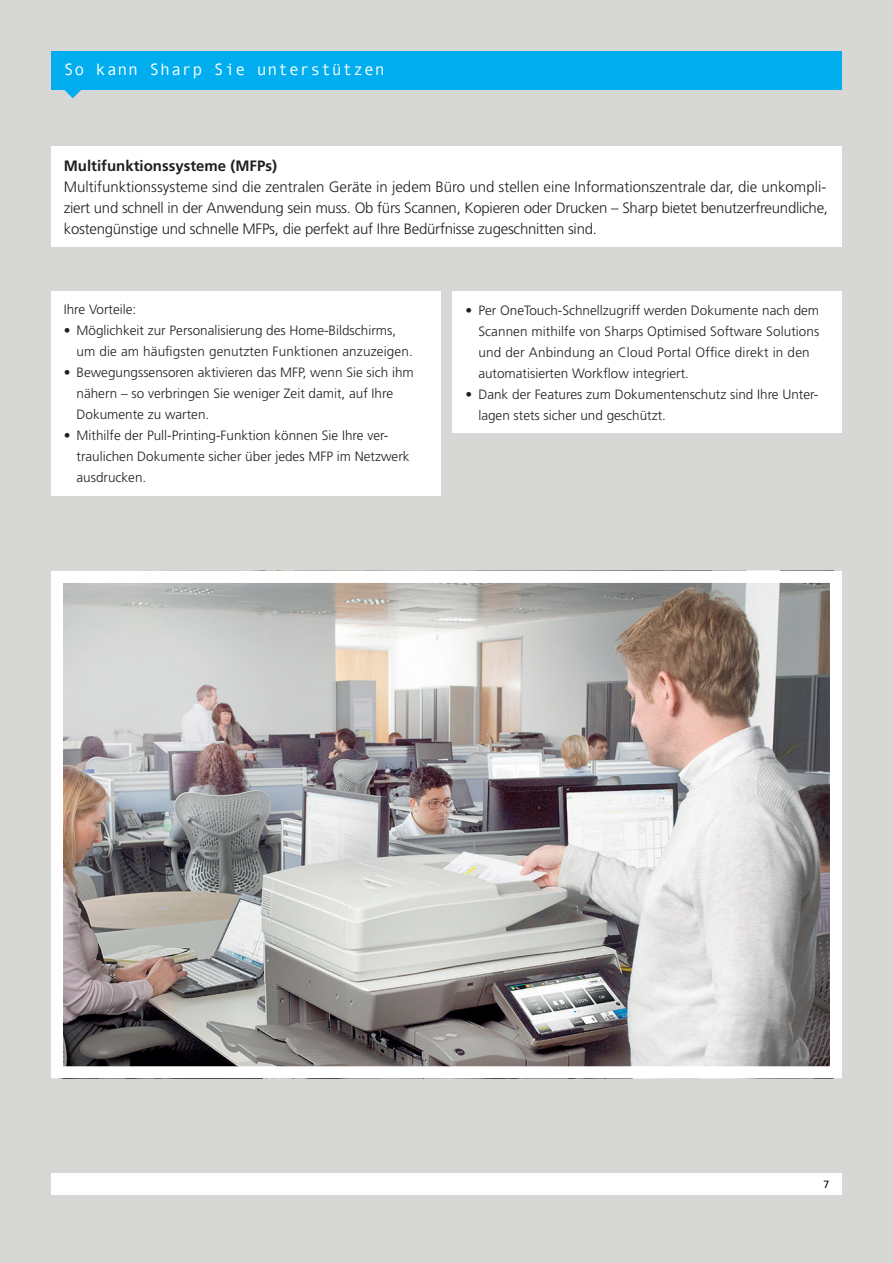
<style>
.page{position:relative;width:893px;height:1263px;background:#d7d7d5}
.page>*{position:absolute;margin:0;border:0;box-sizing:border-box;transform-origin:0 0}
.t1{font:16.5px "Andale Mono";letter-spacing:.05em;color:#fff}
.t2{font:300 15px/21px "Frutiger";letter-spacing:-.015em;color:#231f20;text-align:justify}
.t3{font:700 15px "Frutiger";color:#231f20}
.t4{font:300 13.5px/21px "Frutiger";color:#231f20}
.t5{font:10.5px "Frutiger";color:#000001}
</style>
<div class="page">
<img style="left:64px;top:584px;width:765px;height:481px">
<div style="left:51px;top:571px;width:791px;height:507px;border:12px solid #fff"></div>
<div style="left:51px;top:1174px;width:791px;height:21px;background:#fff"></div>
<div style="left:51px;top:146px;width:791px;height:100px;background:#fff"></div>
<div style="left:51px;top:51px;width:791px;height:38px;background:#00aeef"></div>
<svg style="left:64px;top:89px;width:18px;height:9px"></svg>
<div style="left:51px;top:291px;width:389px;height:204px;background:#fff"></div>
<div style="left:453px;top:291px;width:389px;height:141px;background:#fff"></div>
<p class="t1" style="left:64px;top:59px;width:322px">So kann Sharp Sie unterstützen</p>
<p class="t3" style="left:64px;top:157px;width:215px">Multifunktionssysteme (MFPs)</p>
<p class="t2" style="left:64px;top:176px;width:766px">Multifunktionssysteme sind die zentralen Geräte in jedem Büro und stellen eine Informationszentrale dar, die unkompli&shy;ziert und schnell in der Anwendung sein muss. Ob fürs Scannen, Kopieren oder Drucken – Sharp bietet benutzerfreundliche, kostengünstige und schnelle MFPs, die perfekt auf Ihre Bedürfnisse zugeschnitten sind.</p>
<p class="t4" style="left:64px;top:299px;width:74px">Ihre Vorteile:</p>
<p class="t4" style="left:77px;top:320px;width:338px;text-indent:-13px">• Möglichkeit zur Personalisierung des Home-Bildschirms, um die am häufigsten genutzten Funktionen anzuzeigen.</p>
<p class="t4" style="left:77px;top:362px;width:339px;text-indent:-13px">• Bewegungssensoren aktivieren das MFP, wenn Sie sich ihm nähern – so verbringen Sie weniger Zeit damit, auf Ihre<br>Dokumente zu warten.</p>
<p class="t4" style="left:77px;top:425px;width:335px;text-indent:-13px">• Mithilfe der Pull-Printing-Funktion können Sie Ihre ver&shy;traulichen Dokumente sicher über jedes MFP im Netzwerk ausdrucken.</p>
<p class="t4" style="left:478px;top:299px;width:342px;text-indent:-13px">• Per OneTouch-Schnellzugriff werden Dokumente nach dem Scannen mithilfe von Sharps Optimised Software Solutions und der Anbindung an Cloud Portal Office direkt in den automatisierten Workflow integriert.</p>
<p class="t4" style="left:478px;top:383px;width:340px;text-indent:-13px">• Dank der Features zum Dokumentenschutz sind Ihre Unter&shy;lagen stets sicher und geschützt.</p>
<p class="t5" style="left:823px;top:1178px;width:7px">7</p>
</div>
